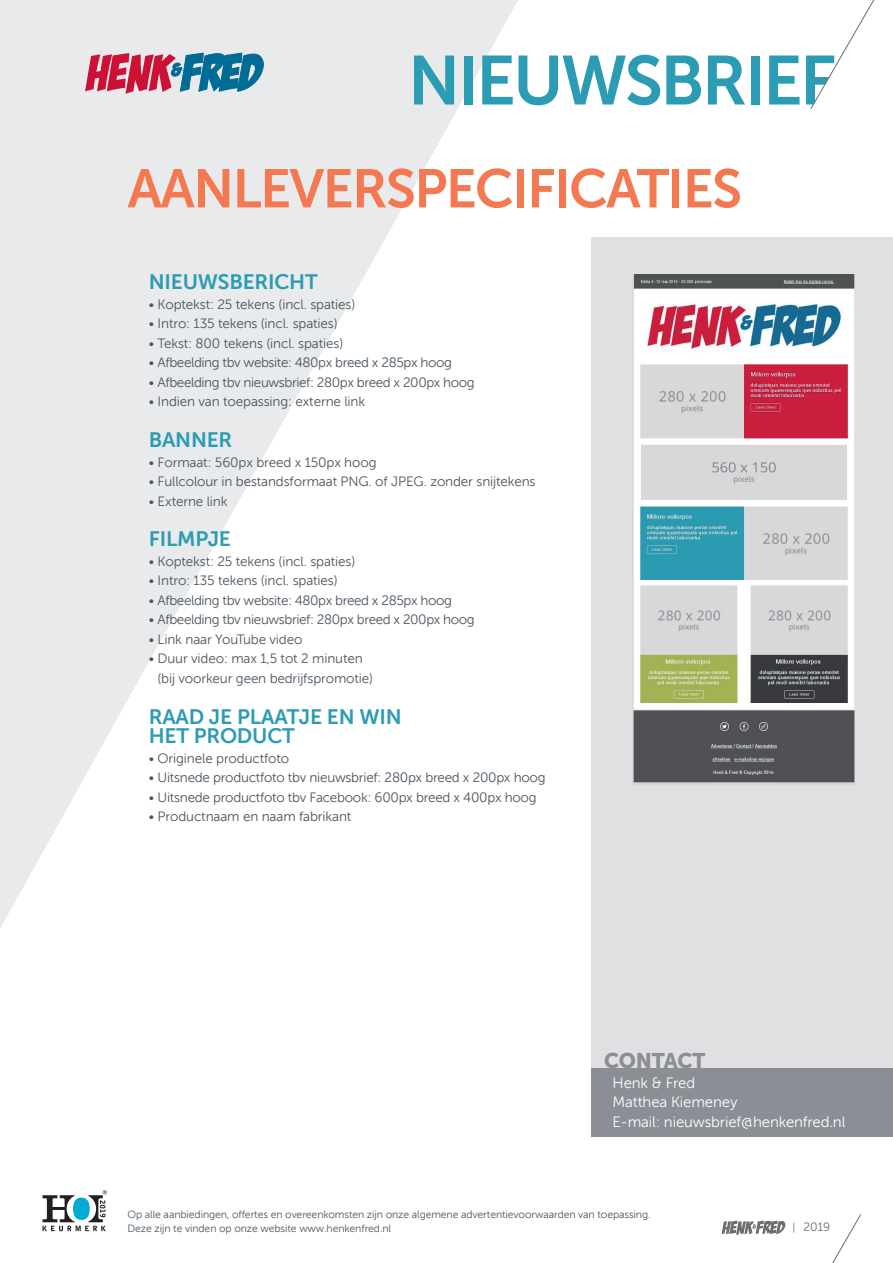
<style>
.page{position:relative;width:893px;height:1263px;background:#fff}
.page>*{position:absolute;margin:0;border:0;box-sizing:border-box;transform-origin:0 0}
.t1{font:69px "Museo Sans 700";letter-spacing:-.04em;color:#2b9cb3}
.t2{font:54px "Museo Sans 700";letter-spacing:-.03em;color:#f47950}
.t3{font:21px/19.5px "Museo Sans 700";letter-spacing:-.01em;color:#2b9cb3}
.t4{font:21px "Museo Sans 900";letter-spacing:-.01em;color:#8b8e95}
.t5{font:15px/19.5px "Museo Sans 300";letter-spacing:-.01em;color:#fff}
.t6{font:13.5px/19.5px "Museo Sans 300";letter-spacing:-.01em;color:#4a555f}
.t7{font:13.5px "Museo Sans 300";letter-spacing:-.03em;color:#4a555f}
.t8{font:12px "Museo Sans 300";color:#6c6d70}
.t9{font:10.5px/13.5px "Museo Sans 300";letter-spacing:-.01em;color:#4a555f}
.t10{font:10.5px "Museo Sans 300";color:#6c6d70}
</style>
<div class="page">
<div style="left:592px;top:237px;width:301px;height:831px;background:#e0e0e2"></div>
<div style="left:592px;top:1068px;width:301px;height:69px;background:#8b8e95"></div>
<svg style="left:832px;top:1214px;width:29px;height:49px"></svg>
<svg style="left:722px;top:1220px;width:63px;height:15px"></svg>
<svg style="left:0;top:0;width:518px;height:928px"></svg>
<img style="left:632px;top:289px;width:223px;height:494px">
<img style="left:634px;top:275px;width:221px;height:14px">
<svg style="left:810px;top:0;width:65px;height:109px"></svg>
<svg style="left:85px;top:52px;width:179px;height:42px;background:#947d96"></svg>
<svg style="left:43px;top:1190px;width:64px;height:41px"></svg>
<h1 class="t1" style="left:408px;top:42px;width:430px">NIEUWSBRIEF</h1>
<h2 class="t2" style="left:128px;top:159px;width:616px">AANLEVERSPECIFICATIES</h2>
<h3 class="t3" style="left:149px;top:272px;width:170px">NIEUWSBERICHT</h3>
<p class="t6" style="left:149px;top:295px;width:208px">• Koptekst: 25 tekens (incl. spaties)</p>
<p class="t6" style="left:149px;top:314px;width:190px">• Intro: 135 tekens (incl. spaties)</p>
<p class="t6" style="left:149px;top:334px;width:196px">• Tekst: 800 tekens (incl. spaties)</p>
<p class="t7" style="left:149px;top:355px;width:305px">• Afbeelding tbv website: 480px breed x 285px hoog</p>
<p class="t7" style="left:149px;top:375px;width:327px">• Afbeelding tbv nieuwsbrief: 280px breed x 200px hoog</p>
<p class="t6" style="left:149px;top:392px;width:218px">• Indien van toepassing: externe link</p>
<h3 class="t3" style="left:149px;top:430px;width:85px">BANNER</h3>
<p class="t6" style="left:149px;top:452px;width:229px">• Formaat: 560px breed x 150px hoog</p>
<p class="t6" style="left:149px;top:472px;width:388px">• Fullcolour in bestandsformaat PNG. of JPEG. zonder snijtekens</p>
<p class="t6" style="left:149px;top:491px;width:80px">• Externe link</p>
<h3 class="t3" style="left:149px;top:529px;width:84px">FILMPJE</h3>
<p class="t6" style="left:149px;top:552px;width:208px">• Koptekst: 25 tekens (incl. spaties)</p>
<p class="t6" style="left:149px;top:571px;width:190px">• Intro: 135 tekens (incl. spaties)</p>
<p class="t7" style="left:149px;top:593px;width:305px">• Afbeelding tbv website: 480px breed x 285px hoog</p>
<p class="t7" style="left:149px;top:612px;width:327px">• Afbeelding tbv nieuwsbrief: 280px breed x 200px hoog</p>
<p class="t6" style="left:149px;top:630px;width:155px">• Link naar YouTube video</p>
<p class="t6" style="left:157px;top:649px;width:217px;text-indent:-9px">• Duur video: max 1,5 tot 2 minuten (bij voorkeur geen bedrijfspromotie)</p>
<h3 class="t3" style="left:149px;top:707px;width:254px">RAAD JE PLAATJE EN WIN<br>HET PRODUCT</h3>
<p class="t6" style="left:149px;top:748px;width:142px">• Originele productfoto</p>
<p class="t6" style="left:149px;top:768px;width:398px">• Uitsnede productfoto tbv nieuwsbrief: 280px breed x 200px hoog</p>
<p class="t6" style="left:149px;top:787px;width:389px">• Uitsnede productfoto tbv Facebook: 600px breed x 400px hoog</p>
<p class="t6" style="left:149px;top:807px;width:204px">• Productnaam en naam fabrikant</p>
<h3 class="t4" style="left:604px;top:1049px;width:103px">CONTACT</h3>
<p class="t5" style="left:613px;top:1073px;width:234px">Henk &amp; Fred<br>Matthea Kiemeney<br>E-mail: nieuwsbrief@henkenfred.nl</p>
<p class="t9" style="left:128px;top:1208px;width:524px">Op alle aanbiedingen, offertes en overeenkomsten zijn onze algemene advertentievoorwaarden van toepassing.<br>Deze zijn te vinden op onze website www.henkenfred.nl</p>
<p class="t10" style="left:792px;top:1221px;width:4px">|</p>
<p class="t8" style="left:803px;top:1220px;width:28px">2019</p>
</div>
